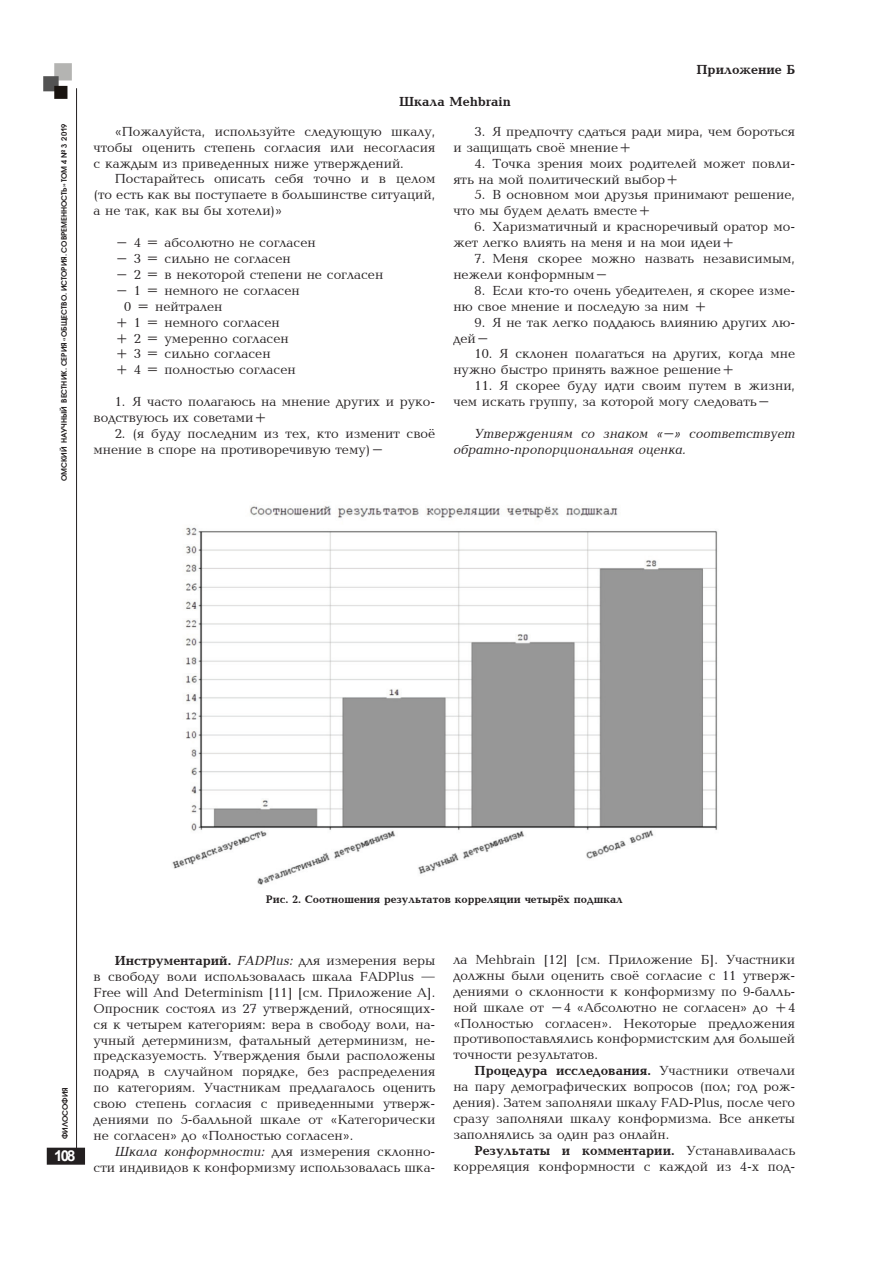
<style>
.page{position:relative;width:893px;height:1263px;background:#fff}
.page>*{position:absolute;margin:0;border:0;box-sizing:border-box;transform-origin:0 0}
.t1{font:700 15px "Arial";color:#fff}
.t2{font:13.5px/15.9px "Baltica CTT";color:#231f20}
.t3{font:700 13.5px "Baltica C";color:#231f20}
.t4{font:13.5px/15.9px "AXP Baltica C Italic";color:#231f20}
.t5{font:700 11.25px "Baltica C";color:#231f20}
.t6{font:600 7.5px "Avant Garde Gothic C";color:#231f20}
.s1{font-family:"Baltica C";font-weight:700}
.s2{font-family:"AXP Baltica C Italic"}
.s3{font-family:"Baltica CTT";font-weight:400}
</style>
<div class="page">
<div style="left:48px;top:1148px;width:36px;height:16px;background:#231f20"></div>
<div style="left:47px;top:1148px;width:38px;height:17px;border:2px solid #231f20"></div>
<hr style="left:76px;top:88px;width:1px;height:1068px;background:#231f20">
<img style="left:43px;top:63px;width:29px;height:36px">
<img style="left:172px;top:506px;width:546px;height:379px">
<p class="t6" style="left:60px;top:481px;width:359px;rotate:-90deg">ОМСКИЙ НАУЧНЫЙ ВЕСТНИК. Серия «Общество. история. современность» Том 4 № 3 2019</p>
<p class="t3" style="left:696px;top:63px;width:100px">Приложение Б</p>
<p class="t3" style="left:399px;top:94px;width:113px">Шкала Mehbrain</p>
<p class="t2" style="left:94px;top:124px;width:343px;text-align:justify;text-indent:21px">«Пожалуйста, используйте следующую шкалу, чтобы оценить степень согласия или несогласия с каждым из приведенных ниже утверждений.</p>
<p class="t2" style="left:94px;top:172px;width:343px;text-align:justify;text-indent:21px">Постарайтесь описать себя точно и в целом (то есть как вы поступаете в большинстве ситуаций, а не так, как вы бы хотели)»</p>
<p class="t2" style="left:115px;top:235px;width:202px">– 4 = абсолютно не согласен</p>
<p class="t2" style="left:115px;top:251px;width:177px">– 3 = сильно не согласен</p>
<p class="t2" style="left:115px;top:267px;width:270px">– 2 = в некоторой степени не согласен</p>
<p class="t2" style="left:115px;top:283px;width:187px">– 1 = немного не согласен</p>
<p class="t2" style="left:124px;top:299px;width:100px">0 = нейтрален</p>
<p class="t2" style="left:115px;top:315px;width:166px">+ 1 = немного согласен</p>
<p class="t2" style="left:115px;top:331px;width:176px">+ 2 = умеренно согласен</p>
<p class="t2" style="left:115px;top:347px;width:157px">+ 3 = сильно согласен</p>
<p class="t2" style="left:115px;top:362px;width:182px">+ 4 = полностью согласен</p>
<p class="t2" style="left:94px;top:394px;width:343px;text-indent:21px">1. Я часто полагаюсь на мнение других и руко&shy;водствуюсь их советами+</p>
<p class="t2" style="left:94px;top:426px;width:343px;text-indent:21px">2. (я буду последним из тех, кто изменит своё мнение в споре на противоречивую тему)–</p>
<p class="t2" style="left:453px;top:124px;width:343px;text-indent:21px">3. Я предпочту сдаться ради мира, чем бороться и защищать своё мнение+</p>
<p class="t2" style="left:453px;top:156px;width:343px;text-indent:21px">4. Точка зрения моих родителей может повли&shy;ять на мой политический выбор+</p>
<p class="t2" style="left:453px;top:188px;width:343px;text-indent:21px">5. В основном мои друзья принимают решение, что мы будем делать вместе+</p>
<p class="t2" style="left:453px;top:219px;width:343px;text-indent:21px">6. Харизматичный и красноречивый оратор мо&shy;жет легко влиять на меня и на мои идеи+</p>
<p class="t2" style="left:453px;top:251px;width:343px;text-indent:21px">7. Меня скорее можно назвать независимым, нежели конформным–</p>
<p class="t2" style="left:453px;top:283px;width:343px;text-indent:21px">8. Если кто-то очень убедителен, я скорее изме&shy;ню свое мнение и последую за ним +</p>
<p class="t2" style="left:453px;top:315px;width:343px;text-indent:21px">9. Я не так легко поддаюсь влиянию других лю&shy;дей–</p>
<p class="t2" style="left:453px;top:347px;width:343px;text-indent:21px">10. Я склонен полагаться на других, когда мне нужно быстро принять важное решение+</p>
<p class="t2" style="left:453px;top:378px;width:343px;text-indent:21px">11. Я скорее буду идти своим путем в жизни, чем искать группу, за которой могу следовать–</p>
<p class="t4" style="left:453px;top:426px;width:343px;text-indent:21px">Утверждениям со знаком «–» соответствует обратно-пропорциональная оценка.</p>
<p class="t5" style="left:266px;top:893px;width:358px">Рис. 2. Соотношения результатов корреляции четырёх подшкал</p>
<p class="t6" style="left:60px;top:1139px;width:54px;rotate:-90deg">философия</p>
<p class="t1" style="left:54px;top:1145px;width:23px">108</p>
<p class="t2" style="left:94px;top:953px;width:343px;text-align:justify;text-indent:21px"><span class="s1">Инструментарий.</span> <span class="s2">FADPlus:</span> для измерения веры в свободу воли использовалась шкала FADPlus — Free will And Determinism [11] [см. Приложение А].<br>Опросник состоял из 27 утверждений, относящих&shy;ся к четырем категориям: вера в свободу воли, на&shy;учный детерминизм, фатальный детерминизм, не&shy;предсказуемость. Утверждения были расположены подряд в случайном порядке, без распределения по категориям. Участникам предлагалось оценить свою степень согласия с приведенными утверж&shy;дениями по 5-балльной шкале от «Категорически не согласен» до «Полностью согласен».</p>
<p class="t2" style="left:94px;top:1144px;width:343px;text-align:right"><span class="s2">Шкала конформности:</span> для измерения склонно&shy;сти индивидов к конформизму использовалась шка-</p>
<p class="t2" style="left:453px;top:952px;width:343px;text-align:justify">ла Mehbrain [12] [см. Приложение Б]. Участники должны были оценить своё согласие с 11 утверж&shy;дениями о склонности к конформизму по 9-балль&shy;ной шкале от –4 «Абсолютно не согласен» до +4 «Полностью согласен». Некоторые предложения противопоставлялись конформистским для большей точности результатов.</p>
<p class="t3" style="left:475px;top:1064px;width:322px">Процедура исследования. <span class="s3">Участники отвечали</span></p>
<p class="t2" style="left:453px;top:1079px;width:343px;text-align:justify">на пару демографических вопросов (пол; год рож&shy;дения). Затем заполняли шкалу FAD-Plus, после чего сразу заполняли шкалу конформизма. Все анкеты заполнялись за один раз онлайн.</p>
<p class="t3" style="left:475px;top:1143px;width:322px">Результаты и комментарии. <span class="s3">Устанавливалась</span></p>
<p class="t2" style="left:453px;top:1159px;width:343px">корреляция конформности с каждой из 4-х под-</p>
</div>
